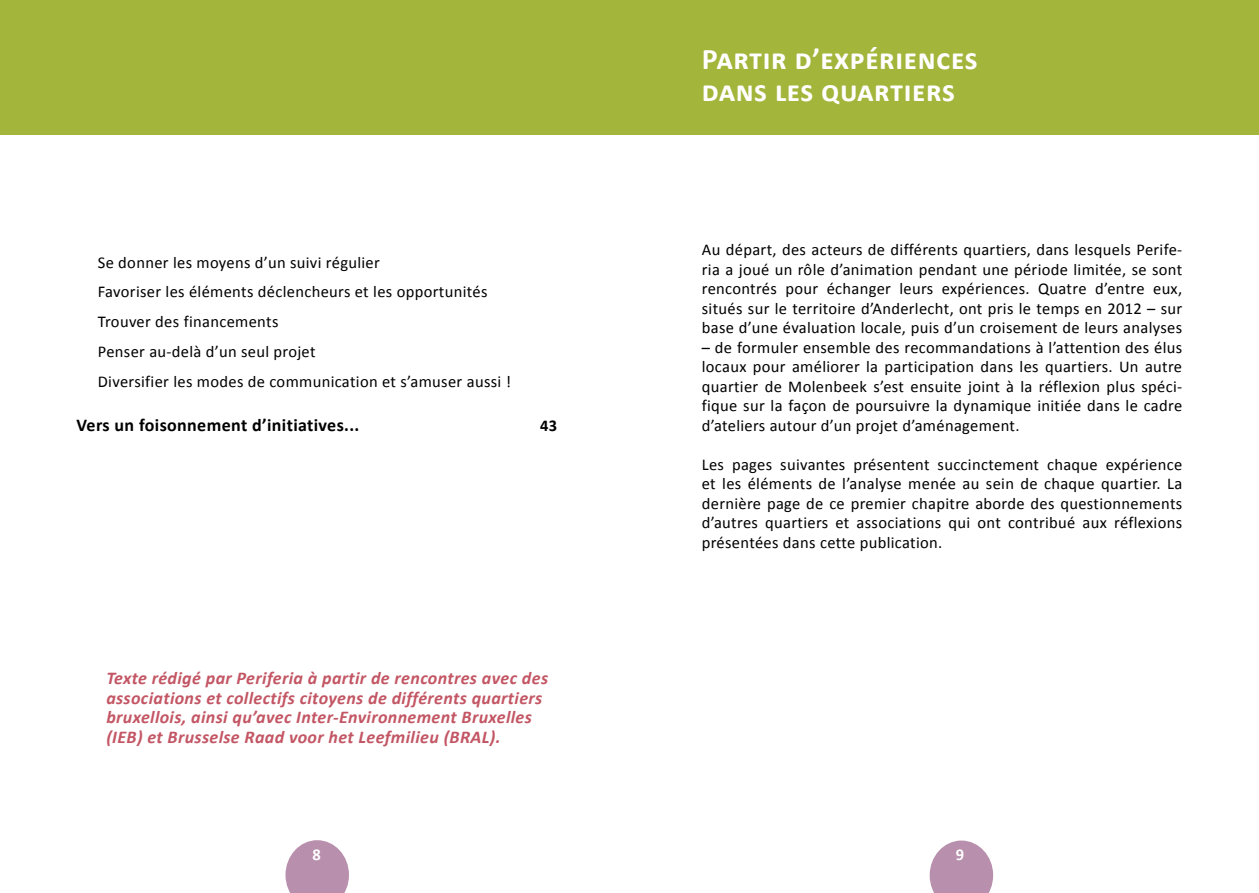
<style>
.page{position:relative;width:1259px;height:893px;background:#fff}
.page>*{position:absolute;margin:0;border:0;box-sizing:border-box;transform-origin:0 0}
.t1{font:700 30px/31.5px "Calibri";letter-spacing:.02em;color:#fff}
.t2{font:italic 700 18px/19.5px "Calibri";letter-spacing:.02em;color:#c35664}
.t3{font:700 18px "Calibri";letter-spacing:.02em;color:#000}
.t4{font:16.5px/19.5px "Calibri";letter-spacing:.02em;color:#000;text-align:justify}
.t5{font:700 16.5px "Calibri";color:#fff}
.t6{font:700 16.5px "Calibri";color:#000}
</style>
<div class="page">
<svg style="left:929px;top:840px;width:64px;height:53px"></svg>
<div style="left:629px;top:0;width:630px;height:135px;background:#a3b53a"></div>
<div style="left:0;top:0;width:629px;height:135px;background:#a3b53a"></div>
<svg style="left:285px;top:840px;width:64px;height:53px"></svg>
<p class="t4" style="left:98px;top:247px;width:415px;line-height:29.7px;text-align:left">Se donner les moyens d’un suivi régulier<br>Favoriser les éléments déclencheurs et les opportunités Trouver des financements<br>Penser au-delà d’un seul projet<br>Diversifier les modes de communication et s’amuser aussi !</p>
<p class="t3" style="left:77px;top:413px;width:284px">Vers un foisonnement d’initiatives...</p>
<p class="t6" style="left:540px;top:415px;width:19px">43</p>
<p class="t2" style="left:106px;top:668px;width:443px">Texte rédigé par Periferia à partir de rencontres avec des associations et collectifs citoyens de différents quartiers bruxellois, ainsi qu’avec Inter-Environnement Bruxelles (IEB) et Brusselse Raad voor het Leefmilieu (BRAL).</p>
<h1 class="t1" style="left:702px;top:44px;width:277px">Partir d’expériences dans les quartiers</h1>
<p class="t4" style="left:702px;top:240px;width:482px">Au départ, des acteurs de différents quartiers, dans lesquels Perife&shy;ria a joué un rôle d’animation pendant une période limitée, se sont rencontrés pour échanger leurs expériences. Quatre d’entre eux, situés sur le territoire d’Anderlecht, ont pris le temps en 2012 – sur base d’une évaluation locale, puis d’un croisement de leurs analyses</p>
<p class="t4" style="left:702px;top:337px;width:482px">– de formuler ensemble des recommandations à l’attention des élus locaux pour améliorer la participation dans les quartiers. Un autre quartier de Molenbeek s’est ensuite joint à la réflexion plus spéci&shy;fique sur la façon de poursuivre la dynamique initiée dans le cadre d’ateliers autour d’un projet d’aménagement.</p>
<p class="t4" style="left:702px;top:454px;width:482px">Les pages suivantes présentent succinctement chaque expérience et les éléments de l’analyse menée au sein de chaque quartier. La dernière page de ce premier chapitre aborde des questionnements d’autres quartiers et associations qui ont contribué aux réflexions présentées dans cette publication.</p>
<p class="t5" style="left:312px;top:844px;width:10px">8</p>
<p class="t5" style="left:956px;top:844px;width:10px">9</p>
</div>
